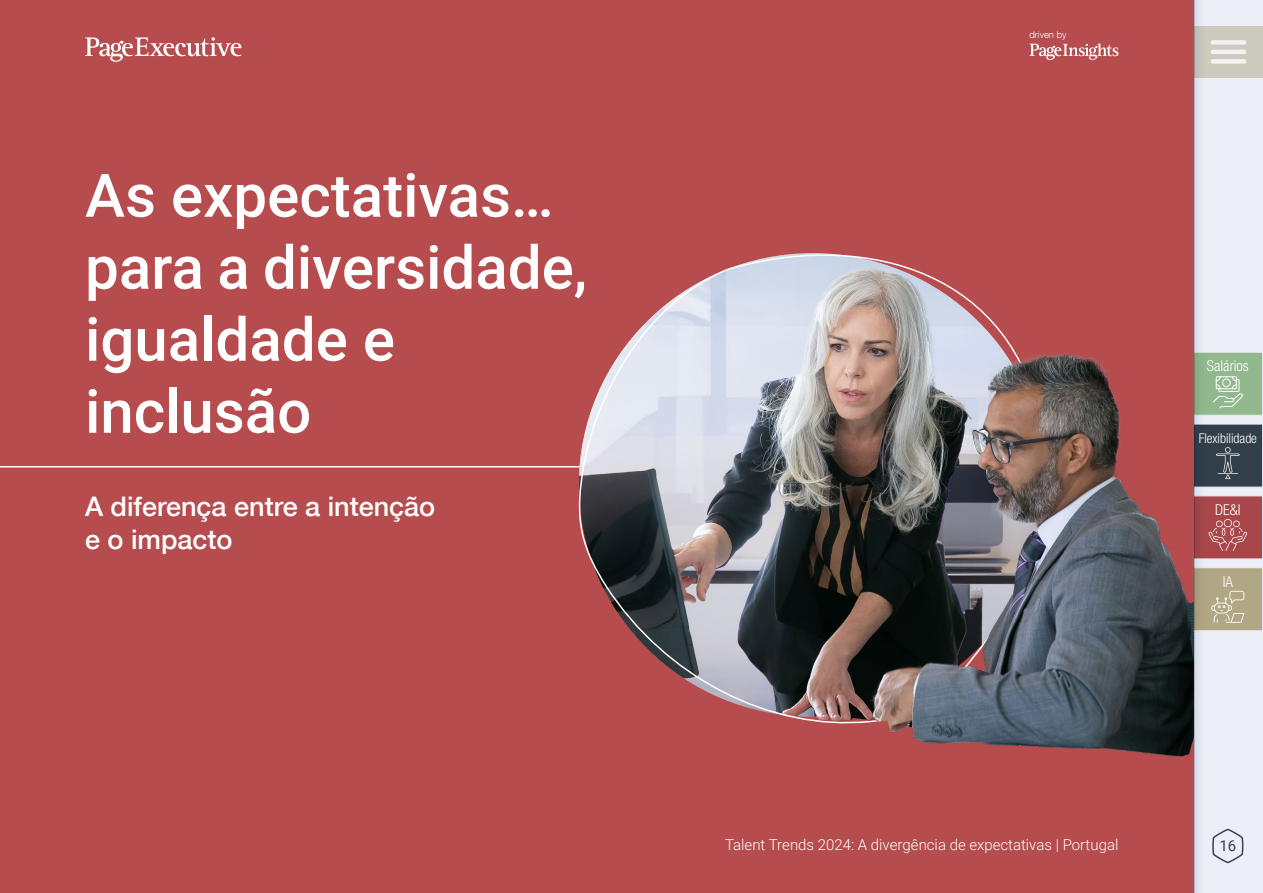
<style>
.page{position:relative;width:1263px;height:893px;background:#fff}
.page>*{position:absolute;margin:0;border:0;box-sizing:border-box;transform-origin:0 0}
.t1{font:500 60px/72px "Roboto";color:#fff}
.t2{font:500 27px/32.4px "Helvetica Neue LT Com";color:#fff}
.t3{font:300 15px "Roboto";color:#fff}
.t4{font:300 condensed 15px "Helvetica Neue LT Com";color:#fff}
.t5{font:15px "Roboto";color:#36444d}
.t6{font:300 condensed 13.5px "Helvetica Neue LT Com";color:#fff}
.t7{font:300 9.45px "Helvetica Neue LT Com";color:#fff}
</style>
<div class="page">
<div style="left:1179px;top:0;width:84px;height:893px;background:#000;opacity:.2"></div>
<div style="left:1193px;top:352px;width:70px;height:64px;background:#92b88d;border:1px solid #fff"></div>
<svg style="left:1213px;top:376px;width:30px;height:33px"></svg>
<div style="left:1193px;top:424px;width:70px;height:63px;background:#36444d"></div>
<svg style="left:1216px;top:447px;width:23px;height:32px"></svg>
<div style="left:1193px;top:495px;width:70px;height:64px;background:#a8464a;border:1px solid #fff"></div>
<svg style="left:1208px;top:519px;width:39px;height:32px"></svg>
<div style="left:1193px;top:567px;width:70px;height:64px;background:#b2a785;border:1px solid #fff"></div>
<svg style="left:1211px;top:591px;width:33px;height:32px"></svg>
<svg style="left:1213px;top:829px;width:30px;height:34px"></svg>
<div style="left:1194px;top:26px;width:69px;height:51px;background:linear-gradient(to right,#cbc7bc,#d2cdc1)"></div>
<div style="left:1213px;top:40px;width:31px;height:5px;background:#f1f2f3"></div>
<hr style="left:1213px;top:50px;width:31px;height:4px;background:#f1f2f3">
<div style="left:1213px;top:59px;width:31px;height:5px;background:#f1f2f3"></div>
<div style="left:0;top:0;width:1193px;height:893px;background:#b64c4d"></div>
<hr style="left:0;top:466px;width:587px;height:1px;background:#fff">
<svg style="left:577px;top:253px;width:218px;height:465px"></svg>
<img style="left:795px;top:106px;width:399px;height:668px">
<svg style="left:85px;top:37px;width:156px;height:25px"></svg>
<svg style="left:1029px;top:43px;width:89px;height:17px"></svg>
<h1 class="t1" style="left:85px;top:157px;width:503px">As expectativas… para a diversidade, igualdade e inclusão</h1>
<h2 class="t2" style="left:85px;top:490px;width:352px">A diferença entre a intenção e o impacto</h2>
<p class="t7" style="left:1029px;top:29px;width:39px">driven by</p>
<p class="t4" style="left:1207px;top:357px;width:43px">Salários</p>
<p class="t6" style="left:1199px;top:430px;width:60px">Flexibilidade</p>
<p class="t4" style="left:1215px;top:501px;width:27px">DE&amp;I</p>
<p class="t4" style="left:1223px;top:573px;width:12px">IA</p>
<p class="t3" style="left:725px;top:834px;width:395px">Talent Trends 2024: A divergência de expectativas | Portugal</p>
<p class="t5" style="left:1219px;top:835px;width:18px">16</p>
</div>
